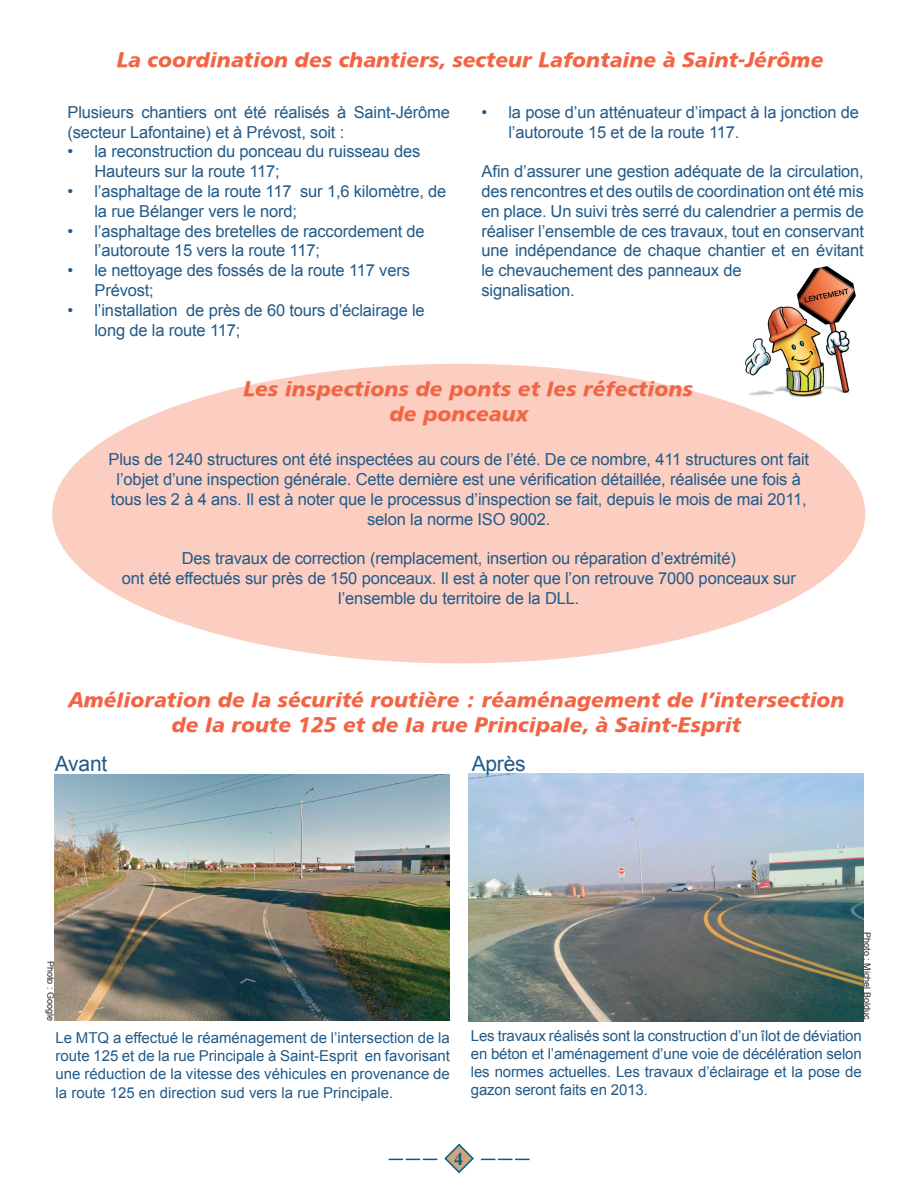
<style>
.page{position:relative;width:918px;height:1188px;background:#fff}
.page>*{position:absolute;margin:0;border:0;box-sizing:border-box;transform-origin:0 0}
.t1{font:21px/25.2px "Chaloult Gras Italique Normal";color:#f26544}
.t2{font:21px "Arial";letter-spacing:-.01em;color:#215a89}
.t3{font:700 18px "Times New Roman";color:#015f8d}
.t4{font:16.5px/19.8px "Arial";letter-spacing:-.01em;color:#215a89}
.t5{font:15px/18.5px "Arial";letter-spacing:-.005em;color:#215a89;text-align:justify}
.t6{font:9px "Arial";color:#231f20}
</style>
<div class="page">
<div style="left:52px;top:364px;width:813px;height:299px;background:#fbcec1;border-radius:50%"></div>
<svg style="left:444px;top:1143px;width:30px;height:31px"></svg>
<svg style="left:389px;top:1159px;width:48px;height:1px"></svg>
<svg style="left:481px;top:1159px;width:49px;height:1px"></svg>
<img style="left:745px;top:266px;width:111px;height:131px">
<img style="left:468px;top:774px;width:396px;height:248px">
<img style="left:54px;top:775px;width:396px;height:245px">
<p class="t1" style="left:117px;top:47px;width:709px">La coordination des chantiers, secteur Lafontaine à Saint-Jérôme</p>
<p class="t4" style="left:68px;top:102px;width:384px">Plusieurs chantiers ont été réalisés à Saint-Jérôme</p>
<p class="t4" style="left:68px;top:122px;width:278px">(secteur Lafontaine) et à Prévost, soit :</p>
<p class="t4" style="left:94px;top:142px;width:327px">la reconstruction du ponceau du ruisseau des</p>
<p class="t4" style="left:94px;top:162px;width:187px">Hauteurs sur la route 117;</p>
<p class="t4" style="left:94px;top:181px;width:353px">l’asphaltage de la route 117 sur 1,6 kilomètre, de</p>
<p class="t4" style="left:94px;top:201px;width:204px">la rue Bélanger vers le nord;</p>
<p class="t4" style="left:94px;top:221px;width:332px">l’asphaltage des bretelles de raccordement de</p>
<p class="t4" style="left:94px;top:241px;width:227px">l’autoroute 15 vers la route 117;</p>
<p class="t4" style="left:94px;top:261px;width:317px">le nettoyage des fossés de la route 117 vers</p>
<p class="t4" style="left:94px;top:280px;width:61px">Prévost;</p>
<p class="t4" style="left:94px;top:300px;width:332px">l’installation de près de 60 tours d’éclairage le</p>
<p class="t4" style="left:94px;top:320px;width:147px">long de la route 117;</p>
<p class="t4" style="left:68px;top:142px;width:7px">•</p>
<p class="t4" style="left:68px;top:181px;width:7px">•</p>
<p class="t4" style="left:68px;top:221px;width:7px">•</p>
<p class="t4" style="left:68px;top:261px;width:7px">•</p>
<p class="t4" style="left:68px;top:300px;width:7px">•</p>
<p class="t4" style="left:508px;top:102px;width:352px">la pose d’un atténuateur d’impact à la jonction de l’autoroute 15 et de la route 117.</p>
<p class="t4" style="left:482px;top:162px;width:384px">Afin d’assurer une gestion adéquate de la circulation, des rencontres et des outils de coordination ont été mis en place. Un suivi très serré du calendrier a permis de réaliser l’ensemble de ces travaux, tout en conservant une indépendance de chaque chantier et en évitant le chevauchement des panneaux de<br>signalisation.</p>
<p class="t4" style="left:482px;top:102px;width:7px">•</p>
<p class="t1" style="left:390px;top:375px;width:305px;text-indent:-146px">Les inspections de ponts et les réfections de ponceaux</p>
<p class="t4" style="left:108px;top:450px;width:702px;text-align:center">Plus de 1240 structures ont été inspectées au cours de l’été. De ce nombre, 411 structures ont fait l’objet d’une inspection générale. Cette dernière est une vérification détaillée, réalisée une fois à tous les 2 à 4 ans. Il est à noter que le processus d’inspection se fait, depuis le mois de mai 2011, selon la norme ISO 9002.</p>
<p class="t4" style="left:122px;top:549px;width:676px;text-align:center">Des travaux de correction (remplacement, insertion ou réparation d’extrémité)<br>ont été effectués sur près de 150 ponceaux. Il est à noter que l’on retrouve 7000 ponceaux sur l’ensemble du territoire de la DLL.</p>
<p class="t1" style="left:68px;top:686px;width:778px;text-align:center">Amélioration de la sécurité routière : réaménagement de l’intersection de la route 125 et de la rue Principale, à Saint-Esprit</p>
<p class="t2" style="left:55px;top:750px;width:54px">Avant</p>
<p class="t2" style="left:472px;top:750px;width:56px">Après</p>
<p class="t6" style="left:57px;top:961px;width:62px;rotate:90deg">Photo : Google</p>
<p class="t6" style="left:873px;top:932px;width:89px;rotate:90deg">Photo : Michel Bolduc</p>
<p class="t5" style="left:56px;top:1029px;width:396px">Le MTQ a effectué le réaménagement de l’intersection de la route 125 et de la rue Principale à Saint-Esprit en favorisant une réduction de la vitesse des véhicules en provenance de la route 125 en direction sud vers la rue Principale.</p>
<p class="t5" style="left:471px;top:1027px;width:392px;line-height:18px">Les travaux réalisés sont la construction d’un îlot de déviation en béton et l’aménagement d’une voie de décélération selon les normes actuelles. Les travaux d’éclairage et la pose de gazon seront faits en 2013.</p>
<p class="t3" style="left:454px;top:1146px;width:10px">4</p>
</div>
